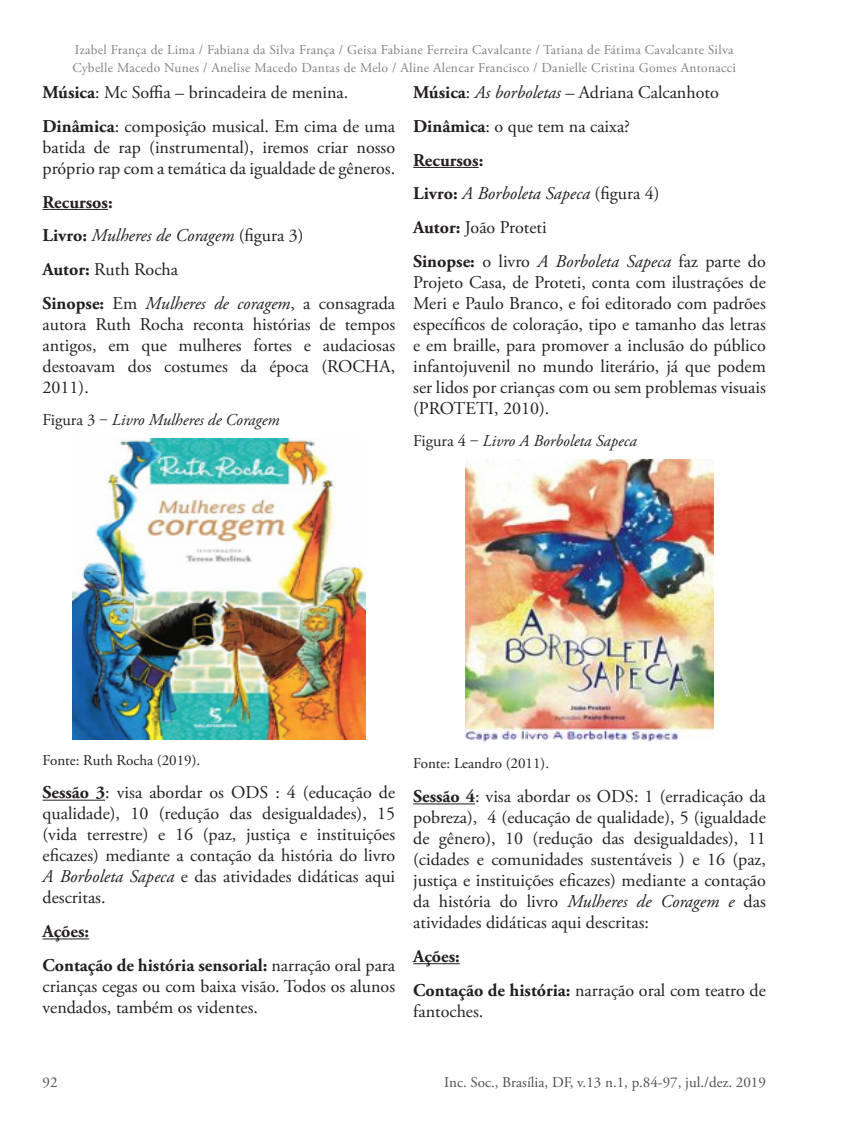
<style>
.page{position:relative;width:851px;height:1127px;background:#fff}
.page>*{position:absolute;margin:0;border:0;box-sizing:border-box;transform-origin:0 0}
.Corpo_de_Texto{font:18px/21px "Adobe Garamond Pro";color:#231f20;text-align:justify}
.Corpo_de_Texto-2{font:italic 18px "Adobe Garamond Pro";color:#231f20}
.Corpo_de_Texto-3{font:700 18px "Adobe Garamond Pro";color:#231f20}
.Ci_Inf__Título_image{font:italic 16.5px "Adobe Garamond Pro";color:#231f20}
.t1{font:15px "Adobe Garamond Pro";color:#524f4f}
.Fonte{font:15px "Adobe Garamond Pro";color:#231f20}
.t2{font:13.5px/18px "Adobe Garamond Pro";letter-spacing:.02em;color:#808285}
.s1{font-weight:700}
.s2{font-weight:700;font-style:normal}
.s3{font-style:normal}
.s4{font-style:italic}
</style>
<div class="page">
<hr style="left:43px;top:209px;width:65px;height:1px;background:#231f20">
<hr style="left:43px;top:800px;width:62px;height:1px;background:#231f20">
<hr style="left:43px;top:938px;width:46px;height:1px;background:#231f20">
<img style="left:72px;top:439px;width:293px;height:300px">
<hr style="left:413px;top:167px;width:65px;height:1px;background:#231f20">
<hr style="left:413px;top:803px;width:62px;height:1px;background:#231f20">
<hr style="left:413px;top:963px;width:47px;height:1px;background:#231f20">
<img style="left:465px;top:460px;width:248px;height:282px">
<p class="t2" style="left:72px;top:41px;width:665px">Izabel França de Lima / Fabiana da Silva França / Geisa Fabiane Ferreira Cavalcante / Tatiana de Fátima Cavalcante Silva<br>Cybelle Macedo Nunes / Anelise Macedo Dantas de Melo / Aline Alencar Francisco / Danielle Cristina Gomes Antonacci</p>
<p class="Corpo_de_Texto" style="left:43px;top:83px;width:307px"><span class="s1">Música</span>: Mc Soffia – brincadeira de menina.</p>
<p class="Corpo_de_Texto" style="left:43px;top:116px;width:354px"><span class="s1">Dinâmica</span>: composição musical. Em cima de uma batida de rap (instrumental), iremos criar nosso próprio rap com a temática da igualdade de gêneros.</p>
<p class="Corpo_de_Texto-3" style="left:43px;top:191px;width:72px">Recursos:</p>
<p class="Corpo_de_Texto-2" style="left:43px;top:225px;width:262px"><span class="s2">Livro:</span> Mulheres de Coragem <span class="s3">(figura 3)</span></p>
<p class="Corpo_de_Texto" style="left:43px;top:260px;width:137px"><span class="s1">Autor:</span> Ruth Rocha</p>
<p class="Corpo_de_Texto" style="left:43px;top:293px;width:354px"><span class="s1">Sinopse:</span> Em <span class="s4">Mulheres de coragem</span>, a consagrada autora Ruth Rocha reconta histórias de tempos antigos, em que mulheres fortes e audaciosas destoavam dos costumes da época (ROCHA, 2011).</p>
<p class="Ci_Inf__Título_image" style="left:43px;top:409px;width:238px"><span class="s3">Figura 3 ‒</span> Livro Mulheres de Coragem</p>
<p class="Corpo_de_Texto" style="left:413px;top:83px;width:307px"><span class="s1">Música</span>: <span class="s4">As borboletas</span> – Adriana Calcanhoto</p>
<p class="Corpo_de_Texto" style="left:413px;top:116px;width:218px"><span class="s1">Dinâmica</span>: o que tem na caixa?</p>
<p class="Corpo_de_Texto-3" style="left:413px;top:149px;width:72px">Recursos:</p>
<p class="Corpo_de_Texto-2" style="left:413px;top:183px;width:248px"><span class="s2">Livro:</span> A Borboleta Sapeca <span class="s3">(figura 4)</span></p>
<p class="Corpo_de_Texto" style="left:413px;top:218px;width:135px"><span class="s1">Autor:</span> João Proteti</p>
<p class="Corpo_de_Texto" style="left:413px;top:251px;width:354px"><span class="s1">Sinopse:</span> o livro <span class="s4">A Borboleta Sapeca</span> faz parte do Projeto Casa, de Proteti, conta com ilustrações de Meri e Paulo Branco, e foi editorado com padrões específicos de coloração, tipo e tamanho das letras e em braille, para promover a inclusão do público infantojuvenil no mundo literário, já que podem ser lidos por crianças com ou sem problemas visuais (PROTETI, 2010).</p>
<p class="Ci_Inf__Título_image" style="left:413px;top:430px;width:225px"><span class="s3">Figura 4 ‒</span> Livro A Borboleta Sapeca</p>
<p class="Fonte" style="left:43px;top:751px;width:159px">Fonte: Ruth Rocha (2019).</p>
<p class="Corpo_de_Texto" style="left:43px;top:783px;width:354px"><span class="s1">Sessão 3</span>: visa abordar os ODS : 4 (educação de qualidade), 10 (redução das desigualdades), 15 (vida terrestre) e 16 (paz, justiça e instituições eficazes) mediante a contação da história do livro <span class="s4">A Borboleta Sapeca</span> e das atividades didáticas aqui descritas.</p>
<p class="Corpo_de_Texto-3" style="left:43px;top:921px;width:48px">Ações:</p>
<p class="Corpo_de_Texto" style="left:43px;top:955px;width:354px"><span class="s1">Contação de história sensorial:</span> narração oral para crianças cegas ou com baixa visão. Todos os alunos vendados, também os videntes.</p>
<p class="Fonte" style="left:413px;top:754px;width:137px">Fonte: Leandro (2011).</p>
<p class="Corpo_de_Texto" style="left:413px;top:786px;width:354px"><span class="s1">Sessão 4</span>: visa abordar os ODS: 1 (erradicação da pobreza), 4 (educação de qualidade), 5 (igualdade de gênero), 10 (redução das desigualdades), 11 (cidades e comunidades sustentáveis ) e 16 (paz, justiça e instituições eficazes) mediante a contação da história do livro <span class="s4">Mulheres de Coragem e</span> das atividades didáticas aqui descritas:</p>
<p class="Corpo_de_Texto-3" style="left:413px;top:946px;width:48px">Ações:</p>
<p class="Corpo_de_Texto" style="left:413px;top:980px;width:354px"><span class="s1">Contação de história:</span> narração oral com teatro de fantoches.</p>
<p class="t1" style="left:43px;top:1073px;width:16px">92</p>
<p class="t1" style="left:444px;top:1073px;width:323px">Inc. Soc., Brasília, DF, v.13 n.1, p.84-97, jul./dez. 2019</p>
</div>
